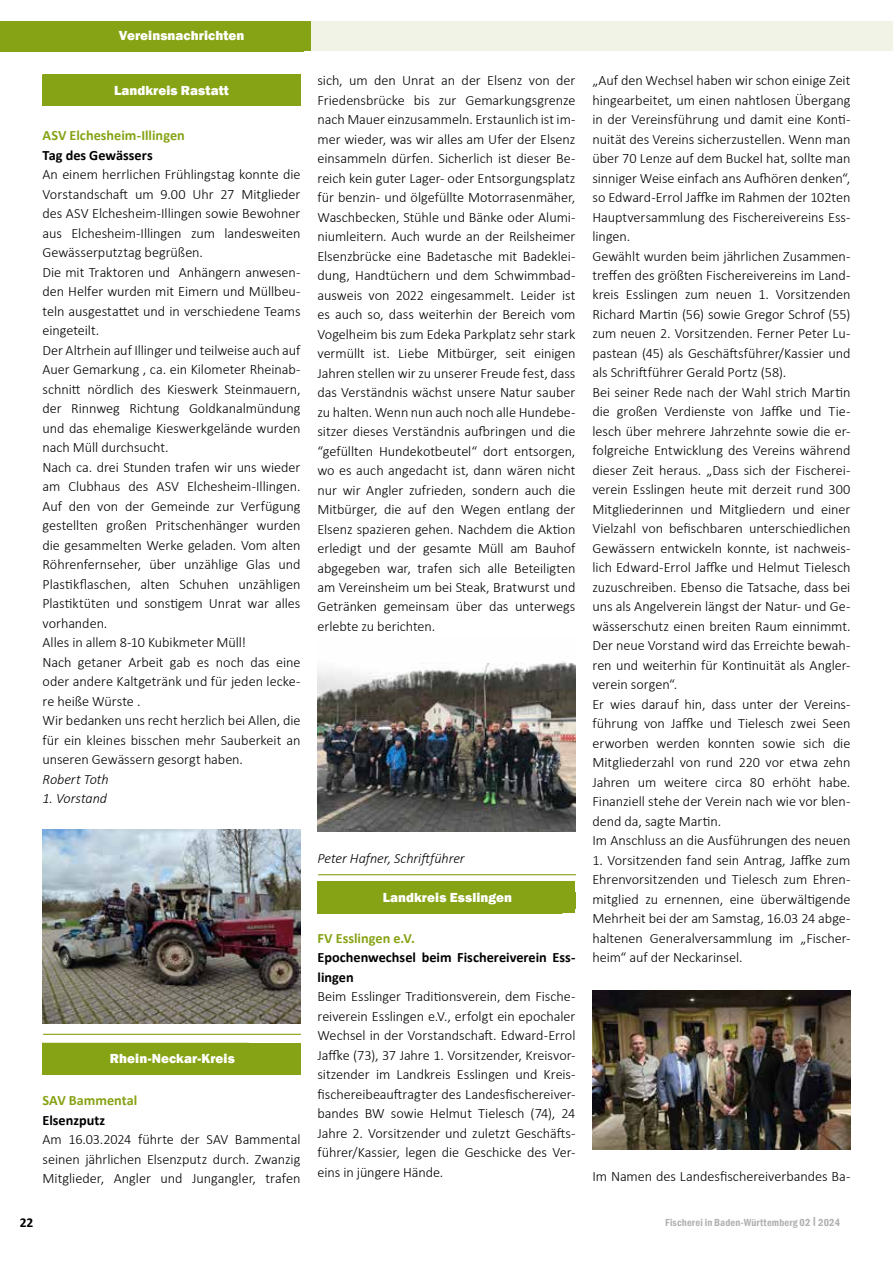
<style>
.page{position:relative;width:893px;height:1263px;background:#fff}
.page>*{position:absolute;margin:0;border:0;box-sizing:border-box;transform-origin:0 0}
.t1{font:300 14.25px/19.5px "Calibri";letter-spacing:-.005em;color:#000;text-align:justify}
.t2{font:700 14.25px/19.5px "Calibri";color:#000}
.t3{font:700 14.25px "Calibri";color:#86a315}
.t4{font:italic 300 14.25px "Calibri";letter-spacing:-.005em;color:#000}
.t5{font:800 13.5px "Franklin Gothic";letter-spacing:.005em;color:#fff}
.t6{font:700 13.5px "Calibri";color:#000}
.t7{font:600 condensed 10.5px "Franklin Gothic";letter-spacing:.015em;color:#b3b2b2}
</style>
<div class="page">
<div style="left:0;top:21px;width:893px;height:30px;background:#f0f3e5"></div>
<div style="left:0;top:21px;width:306px;height:30px;background:#86a315"></div>
<div style="left:43px;top:74px;width:257px;height:32px;background:#86a315"></div>
<img style="left:43px;top:829px;width:257px;height:194px">
<hr style="left:43px;top:1034px;width:258px;height:1px;background:#86a315">
<div style="left:43px;top:1043px;width:246px;height:31px;background:#86a315"></div>
<div style="left:44px;top:1053px;width:256px;height:17px;background:#86a315"></div>
<img style="left:317px;top:661px;width:258px;height:170px">
<hr style="left:318px;top:874px;width:258px;height:1px;background:#86a315">
<div style="left:317px;top:882px;width:247px;height:31px;background:#86a315"></div>
<div style="left:319px;top:892px;width:256px;height:17px;background:#86a315"></div>
<img style="left:592px;top:990px;width:258px;height:159px">
<p class="t5" style="left:119px;top:27px;width:127px">Vereinsnachrichten</p>
<p class="t5" style="left:114px;top:81px;width:116px">Landkreis Rastatt</p>
<p class="t3" style="left:43px;top:126px;width:144px">ASV Elchesheim-Illingen</p>
<p class="t2" style="left:43px;top:145px;width:112px">Tag des Gewässers</p>
<p class="t1" style="left:43px;top:165px;width:259px;text-align:left">An einem herrlichen Frühlingstag konnte die Vorstandschaft um 9.00 Uhr 27 Mitglieder des ASV Elchesheim-Illingen sowie Bewohner aus Elchesheim-Illingen zum landesweiten Gewässerputztag begrüßen.<br>Die mit Traktoren und Anhängern anwesen&shy;den Helfer wurden mit Eimern und Müllbeu&shy;teln ausgestattet und in verschiedene Teams eingeteilt.<br>Der Altrhein auf Illinger und teilweise auch auf Auer Gemarkung , ca. ein Kilometer Rheinab&shy;schnitt nördlich des Kieswerk Steinmauern, der Rinnweg Richtung Goldkanalmündung und das ehemalige Kieswerkgelände wurden nach Müll durchsucht.<br>Nach ca. drei Stunden trafen wir uns wieder am Clubhaus des ASV Elchesheim-Illingen.<br>Auf den von der Gemeinde zur Verfügung gestellten großen Pritschenhänger wurden die gesammelten Werke geladen. Vom alten Röhrenfernseher, über unzählige Glas und Plastikflaschen, alten Schuhen unzähligen Plastiktüten und sonstigem Unrat war alles vorhanden.<br>Alles in allem 8-10 Kubikmeter Müll!<br>Nach getaner Arbeit gab es noch das eine oder andere Kaltgetränk und für jeden lecke&shy;re heiße Würste .<br>Wir bedanken uns recht herzlich bei Allen, die für ein kleines bisschen mehr Sauberkeit an unseren Gewässern gesorgt haben.</p>
<p class="t4" style="left:43px;top:770px;width:68px">Robert Toth</p>
<p class="t4" style="left:43px;top:790px;width:66px">1. Vorstand</p>
<p class="t1" style="left:317px;top:70px;width:260px">sich, um den Unrat an der Elsenz von der Friedensbrücke bis zur Gemarkungsgrenze nach Mauer einzusammeln. Erstaunlich ist im&shy;mer wieder, was wir alles am Ufer der Elsenz einsammeln dürfen. Sicherlich ist dieser Be&shy;reich kein guter Lager- oder Entsorgungsplatz für benzin- und ölgefüllte Motorrasenmäher, Waschbecken, Stühle und Bänke oder Alumi&shy;niumleitern. Auch wurde an der Reilsheimer Elsenzbrücke eine Badetasche mit Badeklei&shy;dung, Handtüchern und dem Schwimmbad&shy;ausweis von 2022 eingesammelt. Leider ist es auch so, dass weiterhin der Bereich vom Vogelheim bis zum Edeka Parkplatz sehr stark vermüllt ist. Liebe Mitbürger, seit einigen Jahren stellen wir zu unserer Freude fest, dass das Verständnis wächst unsere Natur sauber zu halten. Wenn nun auch noch alle Hundebe&shy;sitzer dieses Verständnis aufbringen und die “gefüllten Hundekotbeutel“ dort entsorgen, wo es auch angedacht ist, dann wären nicht nur wir Angler zufrieden, sondern auch die Mitbürger, die auf den Wegen entlang der Elsenz spazieren gehen. Nachdem die Aktion erledigt und der gesamte Müll am Bauhof abgegeben war, trafen sich alle Beteiligten am Vereinsheim um bei Steak, Bratwurst und Getränken gemeinsam über das unterwegs erlebte zu berichten.</p>
<p class="t5" style="left:110px;top:1050px;width:126px">Rhein-Neckar-Kreis</p>
<p class="t3" style="left:43px;top:1091px;width:96px">SAV Bammental</p>
<p class="t2" style="left:43px;top:1110px;width:64px">Elsenzputz</p>
<p class="t1" style="left:43px;top:1130px;width:259px">Am 16.03.2024 führte der SAV Bammental seinen jährlichen Elsenzputz durch. Zwanzig Mitglieder, Angler und Jungangler, trafen</p>
<p class="t4" style="left:317px;top:849px;width:149px">Peter Hafner, Schriftführer</p>
<p class="t5" style="left:383px;top:889px;width:131px">Landkreis Esslingen</p>
<p class="t3" style="left:317px;top:928px;width:99px">FV Esslingen e.V.</p>
<p class="t2" style="left:317px;top:948px;width:259px">Epochenwechsel beim Fischereiverein Ess&shy;lingen</p>
<p class="t1" style="left:317px;top:987px;width:259px">Beim Esslinger Traditionsverein, dem Fische&shy;reiverein Esslingen e.V., erfolgt ein epochaler Wechsel in der Vorstandschaft. Edward-Errol Jaffke (73), 37 Jahre 1. Vorsitzender, Kreisvor&shy;sitzender im Landkreis Esslingen und Kreis&shy;fischereibeauftragter des Landesfischereiver&shy;bandes BW sowie Helmut Tielesch (74), 24<br>Jahre 2. Vorsitzender und zuletzt Geschäfts&shy;führer/Kassier, legen die Geschicke des Ver&shy;eins in jüngere Hände.</p>
<p class="t1" style="left:592px;top:70px;width:259px;text-align:left">„Auf den Wechsel haben wir schon einige Zeit hingearbeitet, um einen nahtlosen Übergang in der Vereinsführung und damit eine Konti&shy;nuität des Vereins sicherzustellen. Wenn man über 70 Lenze auf dem Buckel hat, sollte man sinniger Weise einfach ans Aufhören denken“, so Edward-Errol Jaffke im Rahmen der 102ten Hauptversammlung des Fischereivereins Ess&shy;lingen.<br>Gewählt wurden beim jährlichen Zusammen&shy;treffen des größten Fischereivereins im Land&shy;kreis Esslingen zum neuen 1. Vorsitzenden Richard Martin (56) sowie Gregor Schrof (55) zum neuen 2. Vorsitzenden. Ferner Peter Lu&shy;pastean (45) als Geschäftsführer/Kassier und als Schriftführer Gerald Portz (58).<br>Bei seiner Rede nach der Wahl strich Martin die großen Verdienste von Jaffke und Tie&shy;lesch über mehrere Jahrzehnte sowie die er&shy;folgreiche Entwicklung des Vereins während dieser Zeit heraus. „Dass sich der Fischerei&shy;verein Esslingen heute mit derzeit rund 300<br>Mitgliederinnen und Mitgliedern und einer Vielzahl von befischbaren unterschiedlichen Gewässern entwickeln konnte, ist nachweis&shy;lich Edward-Errol Jaffke und Helmut Tielesch zuzuschreiben. Ebenso die Tatsache, dass bei uns als Angelverein längst der Natur- und Ge&shy;wässerschutz einen breiten Raum einnimmt.<br>Der neue Vorstand wird das Erreichte bewah&shy;ren und weiterhin für Kontinuität als Angler&shy;verein sorgen“.<br>Er wies darauf hin, dass unter der Vereins&shy;führung von Jaffke und Tielesch zwei Seen erworben werden konnten sowie sich die Mitgliederzahl von rund 220 vor etwa zehn Jahren um weitere circa 80 erhöht habe.<br>Finanziell stehe der Verein nach wie vor blen&shy;dend da, sagte Martin.<br>Im Anschluss an die Ausführungen des neuen</p>
<p class="t1" style="left:592px;top:850px;width:259px">1. Vorsitzenden fand sein Antrag, Jaffke zum Ehrenvorsitzenden und Tielesch zum Ehren&shy;mitglied zu ernennen, eine überwältigende Mehrheit bei der am Samstag, 16.03 24 abge&shy;haltenen Generalversammlung im „Fischer&shy;heim“ auf der Neckarinsel.</p>
<p class="t1" style="left:592px;top:1166px;width:259px">Im Namen des Landesfischereiverbandes Ba-</p>
<p class="t6" style="left:20px;top:1213px;width:15px">22</p>
<p class="t7" style="left:665px;top:1215px;width:177px">Fischerei in Baden-Württemberg 02|2024</p>
</div>
